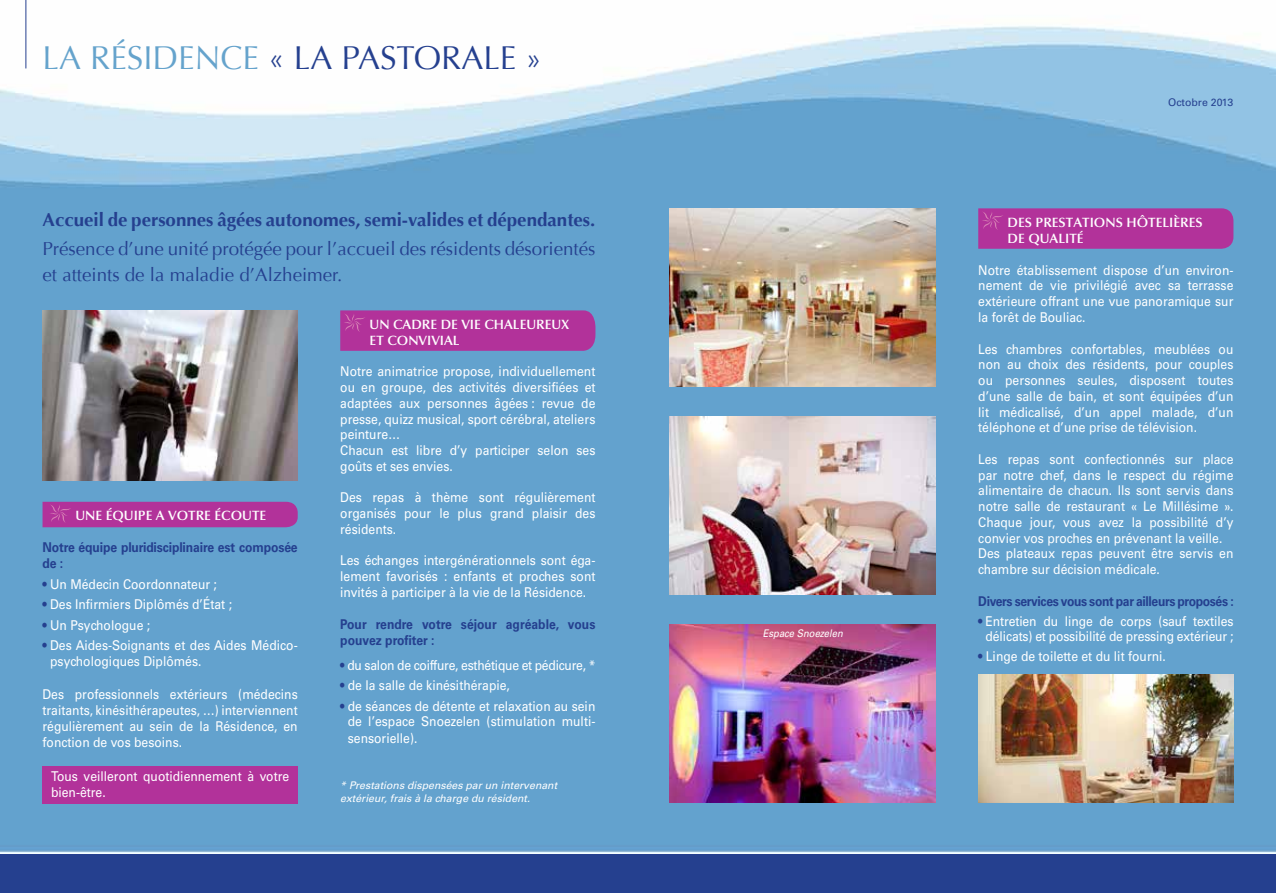
<style>
.page{position:relative;width:1276px;height:893px;background:#fff}
.page>*{position:absolute;margin:0;border:0;box-sizing:border-box;transform-origin:0 0}
.t1{font:33px "Optima";color:#25408f}
.t2{font:18.75px/25.5px "Optima";color:#25408f}
.t3{font:700 18.75px "Optima";color:#25408f}
.t4{font:13.5px/15.8px "Univers";color:#fff;text-align:justify;scale:.9 1}
.t5{font:700 13.5px/16.2px "Univers";letter-spacing:-.01em;color:#25408f;scale:.9 1}
.t6{font:600 13.5px/16.2px "Optima";color:#fff}
.t7{font:700 13.5px "Univers";letter-spacing:-.03em;color:#25408f;scale:.9 1}
.t8{font:13.5px "Univers";letter-spacing:-.02em;color:#fff;scale:.9 1}
.t9{font:italic 10.5px/12.6px "Univers";color:#fff}
.t10{font:italic 10.5px "Univers";color:#fff;scale:.9 1}
.t11{font:10.5px "Univers";color:#25408f}
.s1{color:#65a3cc}
.s2{color:#25408f}
</style>
<div class="page">
<img style="left:0;top:0;width:1276px;height:855px">
<hr style="left:26px;top:0;width:1px;height:68px;background:#25408f">
<img style="left:670px;top:416px;width:265px;height:179px">
<img style="left:670px;top:624px;width:265px;height:179px">
<img style="left:978px;top:674px;width:255px;height:129px">
<img style="left:670px;top:208px;width:265px;height:179px">
<div style="left:0;top:855px;width:1276px;height:38px;background:#25408f"></div>
<div style="left:978px;top:208px;width:255px;height:41px;background:#b2329a"></div>
<svg style="left:340px;top:310px;width:255px;height:41px;background:#b0349b"></svg>
<div style="left:43px;top:502px;width:255px;height:25px;background:#b2329a"></div>
<div style="left:43px;top:766px;width:255px;height:38px;background:#b2329a"></div>
<img style="left:43px;top:310px;width:255px;height:170px">
<h1 class="t1" style="left:43px;top:38px;width:501px"><span class="s1">la résidence</span> « La Pastorale »</h1>
<h2 class="t3" style="left:43px;top:208px;width:554px">Accueil de personnes âgées autonomes, semi-valides et dépendantes.</h2>
<h2 class="t2" style="left:43px;top:237px;width:554px">Présence d’une unité protégée pour l’accueil des résidents désorientés et atteints de la maladie d’Alzheimer.</h2>
<p class="t6" style="left:370px;top:316px;width:34px">UN CADRE</p>
<p class="t6" style="left:441px;top:316px;width:54px">DE VIE CHALEUREU</p>
<p class="t6" style="left:561px;top:316px;width:10px">X</p>
<p class="t6" style="left:370px;top:332px;width:29px">ET CON</p>
<p class="t6" style="left:419px;top:332px;width:29px">VIVIAL</p>
<p class="t4" style="left:340px;top:364px;width:285px;text-align:left">Notre animatrice propose, individuellement ou en groupe, des activités diversifiées et adaptées aux personnes âgées : revue de presse, quizz musical, sport cérébral, ateliers peinture…<br>Chacun est libre d’y participer selon ses goûts et ses envies.</p>
<p class="t4" style="left:340px;top:490px;width:285px">Des repas à thème sont régulièrement organisés pour le plus grand plaisir des résidents.</p>
<p class="t4" style="left:340px;top:553px;width:285px">Les échanges intergénérationnels sont éga&shy;lement favorisés : enfants et proches sont invités à participer à la vie de la Résidence.</p>
<p class="t5" style="left:340px;top:616px;width:285px">Pour rendre votre séjour agréable, vous pouvez profiter :</p>
<p class="t8" style="left:340px;top:657px;width:285px"><span class="s2">•</span> du salon de coiffure, esthétique et pédicure, *</p>
<p class="t4" style="left:340px;top:678px;width:190px"><span class="s2">•</span> de la salle de kinésithérapie,</p>
<p class="t4" style="left:348px;top:698px;width:277px;text-indent:-8px"><span class="s2">•</span> de séances de détente et relaxation au sein de l’espace Snoezelen (stimulation multi&shy;sensorielle).</p>
<p class="t6" style="left:75px;top:507px;width:111px">UNE ÉQUIPE A VOTRE</p>
<p class="t6" style="left:214px;top:507px;width:17px">ÉCOUTE</p>
<p class="t5" style="left:43px;top:539px;width:285px">Notre équipe pluridisciplinaire est composée de :</p>
<p class="t4" style="left:43px;top:576px;width:195px"><span class="s2">•</span> Un Médecin Coordonnateur ;</p>
<p class="t4" style="left:43px;top:596px;width:212px"><span class="s2">•</span> Des Infirmiers Diplômés d’État ;</p>
<p class="t4" style="left:43px;top:617px;width:121px"><span class="s2">•</span> Un Psychologue ;</p>
<p class="t4" style="left:50px;top:637px;width:276px;line-height:16.2px;text-indent:-8px"><span class="s2">•</span> Des Aides-Soignants et des Aides Médico&shy;psychologiques Diplômés.</p>
<p class="t4" style="left:43px;top:686px;width:285px;line-height:16.2px">Des professionnels extérieurs (médecins traitants, kinésithérapeutes, …) interviennent régulièrement au sein de la Résidence, en fonction de vos besoins.</p>
<p class="t4" style="left:51px;top:768px;width:266px;line-height:16.2px">Tous veilleront quotidiennement à votre bien-être.</p>
<p class="t9" style="left:340px;top:779px;width:218px">* Prestations dispensées par un intervenant extérieur, frais à la charge du résident.</p>
<p class="t10" style="left:762px;top:627px;width:91px">Espace Snoezelen</p>
<p class="t11" style="left:1168px;top:96px;width:67px">Octobre 2013</p>
<p class="t6" style="left:1007px;top:214px;width:197px">DES PRESTATIONS HÔTELIÈRES<br>DE QUALITÉ</p>
<p class="t4" style="left:978px;top:262px;width:285px">Notre établissement dispose d’un environ&shy;nement de vie privilégié avec sa terrasse extérieure offrant une vue panoramique sur la forêt de Bouliac.</p>
<p class="t4" style="left:978px;top:341px;width:285px">Les chambres confortables, meublées ou non au choix des résidents, pour couples ou personnes seules, disposent toutes d’une salle de bain, et sont équipées d’un lit médicalisé, d’un appel malade, d’un téléphone et d’une prise de télévision.</p>
<p class="t4" style="left:978px;top:451px;width:285px;text-align:left">Les repas sont confectionnés sur place par notre chef, dans le respect du régime alimentaire de chacun. Ils sont servis dans notre salle de restaurant « Le Millésime ».<br>Chaque jour, vous avez la possibilité d’y convier vos proches en prévenant la veille.<br>Des plateaux repas peuvent être servis en chambre sur décision médicale.</p>
<p class="t7" style="left:978px;top:593px;width:285px">Divers services vous sont par ailleurs proposés :</p>
<p class="t4" style="left:978px;top:613px;width:285px;text-align:center"><span class="s2">•</span> Entretien du linge de corps (sauf textiles délicats) et possibilité de pressing extérieur ;</p>
<p class="t4" style="left:978px;top:649px;width:210px"><span class="s2">•</span> Linge de toilette et du lit fourni.</p>
</div>
